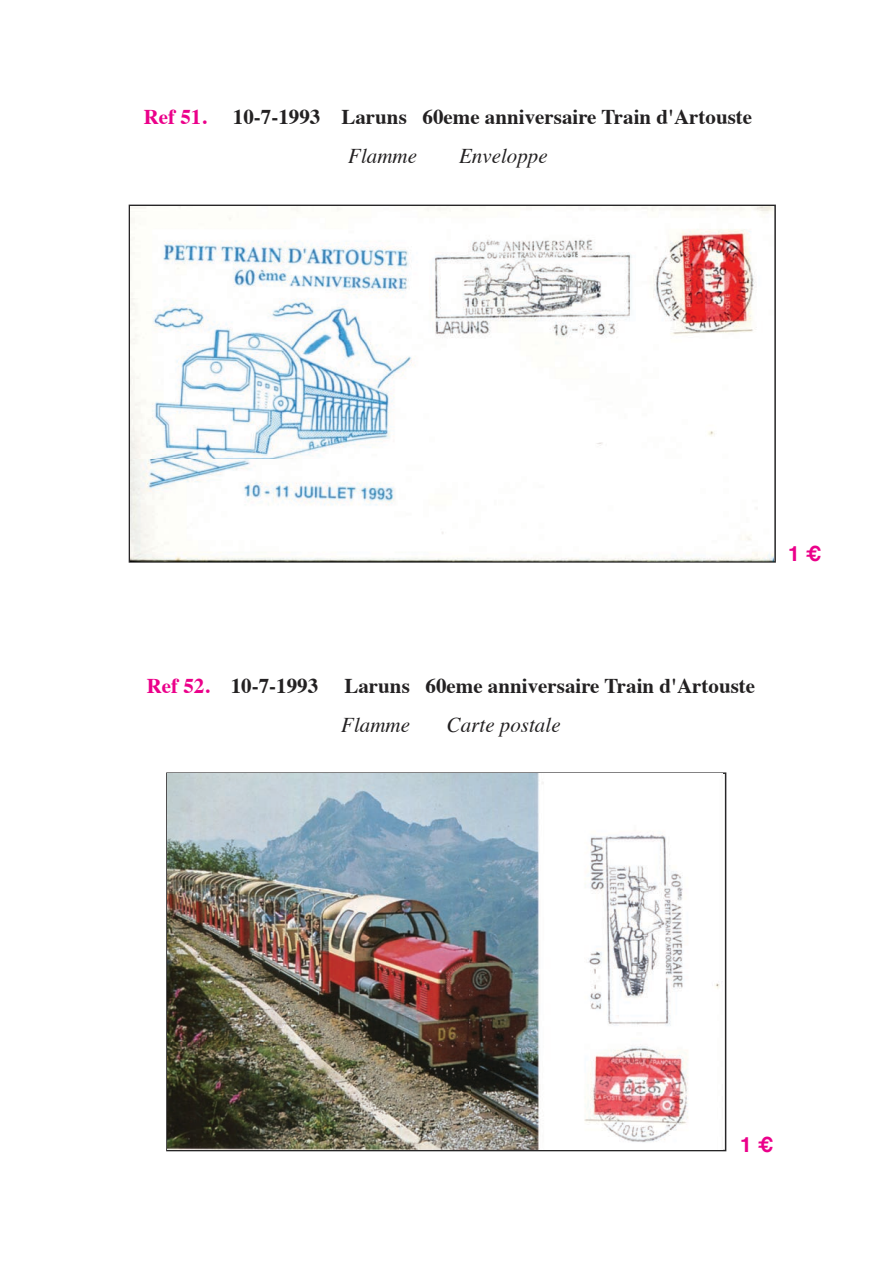
<style>
.page{position:relative;width:893px;height:1263px;background:#fff}
.page>*{position:absolute;margin:0;border:0;box-sizing:border-box;transform-origin:0 0}
.t1{font:700 21px "Times";color:#232122}
.t2{font:italic 21px "Times";color:#232122}
.t3{font:700 21px "Times";color:#eb008a}
.t4{font:700 21px "Helvetica";color:#eb008a}
.s1{color:#eb008a}
</style>
<div class="page">
<img style="left:168px;top:774px;width:552px;height:376px">
<img style="left:168px;top:1150px;width:554px;height:1px">
<img style="left:130px;top:207px;width:644px;height:354px">
<img style="left:130px;top:561px;width:644px;height:1px">
<p class="t3" style="left:144px;top:108px;width:64px">Ref 51.</p>
<p class="t1" style="left:233px;top:108px;width:521px">10-7-1993 Laruns 60eme anniversaire Train d'Artouste</p>
<p class="t2" style="left:348px;top:147px;width:70px">Flamme</p>
<p class="t2" style="left:459px;top:147px;width:90px">Enveloppe</p>
<p class="t4" style="left:788px;top:545px;width:35px">1!"</p>
<p class="t1" style="left:147px;top:677px;width:173px"><span class="s1">Ref 52.</span> 10-7-1993</p>
<p class="t1" style="left:344px;top:677px;width:412px">Laruns 60eme anniversaire Train d'Artouste</p>
<p class="t2" style="left:341px;top:716px;width:70px">Flamme</p>
<p class="t2" style="left:447px;top:716px;width:115px">Carte postale</p>
<p class="t4" style="left:740px;top:1136px;width:35px">1!"</p>
</div>
